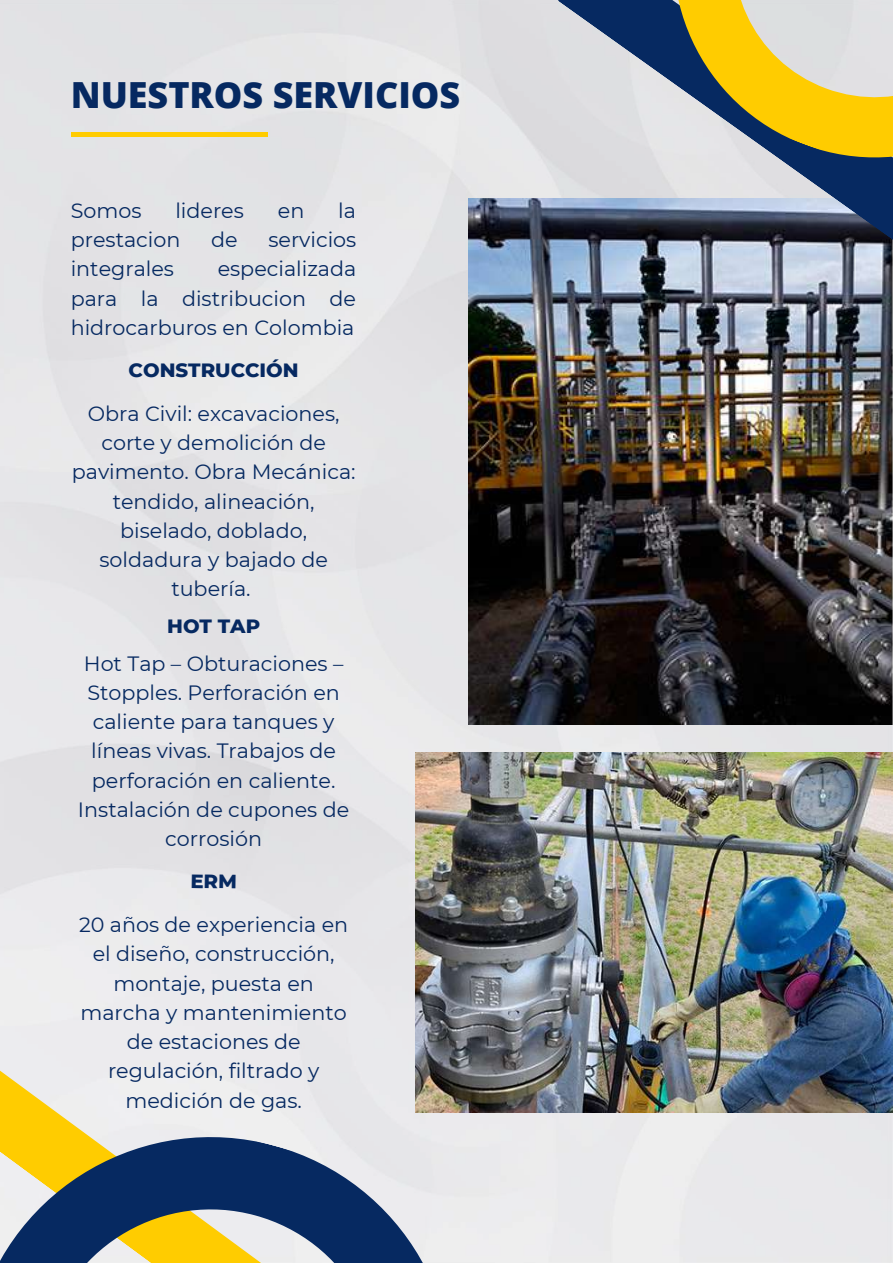
<style>
.page{position:relative;width:893px;height:1264px;background:#fff}
.page>*{position:absolute;margin:0;border:0;box-sizing:border-box;transform-origin:0 0}
.t1{font:800 36px "Open Sans";color:#062961}
.t2{font:20.7px/29.2px "Montserrat";color:#062961;text-align:center}
.t3{font:800 19.65px "Montserrat";color:#062961}
</style>
<div class="page">
<div style="left:0;top:0;width:892px;height:1262px;background:#e6e6e8"></div>
<hr style="left:71px;top:133px;width:196px;height:4px;background:#fc0">
<img style="left:468px;top:199px;width:424px;height:525px">
<svg style="left:557px;top:0;width:335px;height:277px;background:#8c94a3"></svg>
<svg style="left:616px;top:0;width:276px;height:215px;background:#b5b18e"></svg>
<img style="left:415px;top:752px;width:477px;height:360px">
<div style="left:0;top:1043px;width:310px;height:39px;background:#ecebee"></div>
<svg style="left:0;top:1082px;width:507px;height:180px;background:#a0a59e"></svg>
<svg style="left:192px;top:874px;width:44px;height:14px"></svg>
<h1 class="t1" style="left:71px;top:69px;width:391px">NUESTROS SERVICIOS</h1>
<p class="t2" style="left:71px;top:196px;width:72px">Somos</p>
<p class="t2" style="left:175px;top:196px;width:70px">lideres</p>
<p class="t2" style="left:278px;top:196px;width:28px">en</p>
<p class="t2" style="left:338px;top:196px;width:19px">la</p>
<p class="t2" style="left:71px;top:225px;width:111px">prestacion</p>
<p class="t2" style="left:211px;top:225px;width:28px">de</p>
<p class="t2" style="left:268px;top:225px;width:89px">servicios</p>
<p class="t2" style="left:71px;top:254px;width:105px">integrales</p>
<p class="t2" style="left:71px;top:254px;width:287px;text-align:justify;text-indent:147px">especializada para la distribucion de hidrocarburos en Colombia</p>
<p class="t3" style="left:129px;top:358px;width:171px">CONSTRUCCIÓN</p>
<p class="t2" style="left:72px;top:399px;width:285px">Obra Civil: excavaciones, corte y demolición de pavimento. Obra Mecánica: tendido, alineación, biselado, doblado, soldadura y bajado de tubería.</p>
<p class="t3" style="left:167px;top:614px;width:94px">HOT TAP</p>
<p class="t2" style="left:78px;top:648px;width:273px">Hot Tap – Obturaciones –<br>Stopples. Perforación en caliente para tanques y líneas vivas. Trabajos de perforación en caliente.<br>Instalación de cupones de corrosión</p>
<p class="t2" style="left:79px;top:910px;width:271px">20 años de experiencia en el diseño, construcción, montaje, puesta en marcha y mantenimiento de estaciones de regulación, filtrado y medición de gas.</p>
</div>
